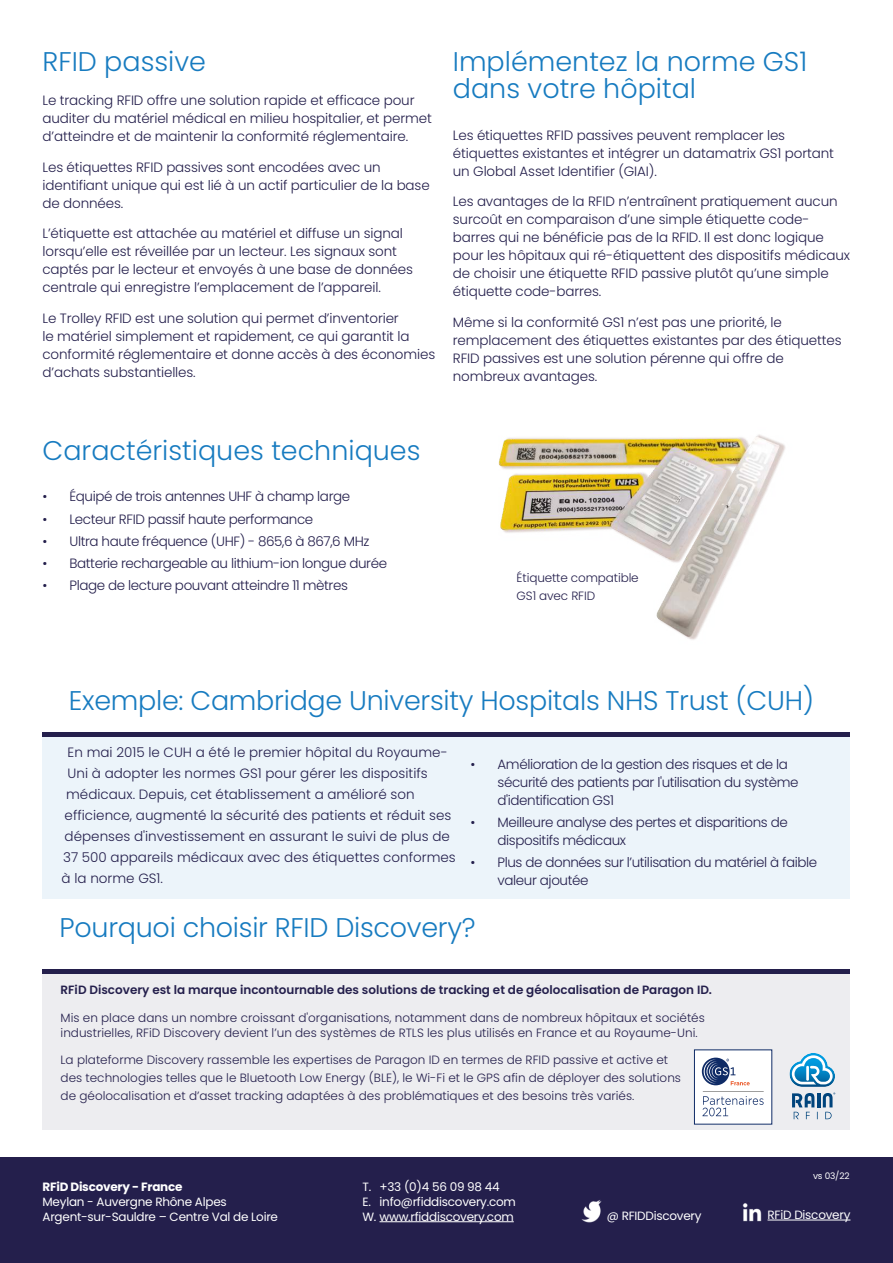
<style>
.page{position:relative;width:893px;height:1263px;background:#fff}
.page>*{position:absolute;margin:0;border:0;box-sizing:border-box;transform-origin:0 0}
.t1{font:300 27px/27px "Poppins";letter-spacing:-.005em;color:#177bc0}
.t2{font:300 13.5px/18px "Poppins";letter-spacing:-.01em;color:#241f4c}
.t3{font:300 13.5px/18px "Poppins";letter-spacing:-.03em;color:#241f4c}
.t4{font:300 12px/18px "Poppins";color:#241f4c}
.t5{font:12px/15px "Poppins";letter-spacing:-.02em;color:#fff}
.t6{font:600 12px "Poppins";color:#241f4c}
.t7{font:700 12px "Poppins";letter-spacing:-.02em;color:#fff}
.t8{font:9px "Poppins";color:#fff}
</style>
<div class="page">
<div style="left:43px;top:969px;width:807px;height:161px;background:#ededf0"></div>
<div style="left:43px;top:733px;width:807px;height:166px;background:#ecf4fa"></div>
<div style="left:43px;top:969px;width:807px;height:5px;background:#241f4c"></div>
<hr style="left:43px;top:733px;width:807px;height:4px;background:#241f4c">
<div style="left:0;top:1157px;width:893px;height:106px;background:#241f4c"></div>
<img style="left:789px;top:1053px;width:46px;height:34px">
<svg style="left:792px;top:1055px;width:41px;height:29px"></svg>
<hr style="left:806px;top:1066px;width:3px;height:15px;background:#fff">
<svg style="left:792px;top:1092px;width:43px;height:27px"></svg>
<img style="left:498px;top:434px;width:287px;height:206px">
<div style="left:694px;top:1050px;width:78px;height:74px;background:#fff"></div>
<svg style="left:702px;top:1096px;width:62px;height:20px"></svg>
<svg style="left:702px;top:1057px;width:28px;height:28px"></svg>
<svg style="left:704px;top:1059px;width:46px;height:26px"></svg>
<hr style="left:703px;top:1091px;width:61px;height:1px;background:#878786">
<hr style="left:767px;top:1220px;width:83px;height:1px;background:#fff">
<img style="left:742px;top:1203px;width:20px;height:19px">
<img style="left:581px;top:1200px;width:21px;height:22px">
<hr style="left:379px;top:1221px;width:135px;height:1px;background:#fff">
<h1 class="t1" style="left:43px;top:48px;width:165px">RFID passive</h1>
<p class="t2" style="left:43px;top:91px;width:391px">Le tracking RFID offre une solution rapide et efficace pour auditer du matériel médical en milieu hospitalier, et permet d’atteindre et de maintenir la conformité réglementaire.</p>
<p class="t2" style="left:43px;top:158px;width:389px">Les étiquettes RFID passives sont encodées avec un identifiant unique qui est lié à un actif particulier de la base de données.</p>
<p class="t2" style="left:43px;top:225px;width:372px">L’étiquette est attachée au matériel et diffuse un signal lorsqu’elle est réveillée par un lecteur. Les signaux sont captés par le lecteur et envoyés à une base de données centrale qui enregistre l’emplacement de l’appareil.</p>
<p class="t2" style="left:43px;top:310px;width:394px">Le Trolley RFID est une solution qui permet d’inventorier<br>le matériel simplement et rapidement, ce qui garantit la conformité réglementaire et donne accès à des économies d’achats substantielles.</p>
<h1 class="t1" style="left:453px;top:48px;width:356px">Implémentez la norme GS1 dans votre hôpital</h1>
<p class="t2" style="left:453px;top:126px;width:383px">Les étiquettes RFID passives peuvent remplacer les étiquettes existantes et intégrer un datamatrix GS1 portant un Global Asset Identifier (GIAI).</p>
<p class="t2" style="left:453px;top:193px;width:399px">Les avantages de la RFID n’entraînent pratiquement aucun surcoût en comparaison d’une simple étiquette code&shy;barres qui ne bénéficie pas de la RFID. Il est donc logique pour les hôpitaux qui ré-étiquettent des dispositifs médicaux de choisir une étiquette RFID passive plutôt qu’une simple étiquette code-barres.</p>
<p class="t2" style="left:453px;top:314px;width:390px">Même si la conformité GS1 n’est pas une priorité, le remplacement des étiquettes existantes par des étiquettes RFID passives est une solution pérenne qui offre de nombreux avantages.</p>
<h1 class="t1" style="left:43px;top:438px;width:379px">Caractéristiques techniques</h1>
<p class="t3" style="left:43px;top:488px;width:309px">• Équipé de trois antennes UHF à champ large</p>
<p class="t3" style="left:43px;top:510px;width:272px">• Lecteur RFID passif haute performance</p>
<p class="t3" style="left:43px;top:532px;width:328px">• Ultra haute fréquence (UHF) - 865,6 à 867,6 MHz</p>
<p class="t3" style="left:43px;top:554px;width:346px">• Batterie rechargeable au lithium-ion longue durée</p>
<p class="t3" style="left:43px;top:577px;width:307px">• Plage de lecture pouvant atteindre 11 mètres</p>
<p class="t4" style="left:517px;top:569px;width:124px">Étiquette compatible<br>GS1 avec RFID</p>
<h1 class="t1" style="left:69px;top:688px;width:747px">Exemple: Cambridge University Hospitals NHS Trust (CUH)</h1>
<p class="t2" style="left:68px;top:743px;width:381px">En mai 2015 le CUH a été le premier hôpital du Royaume-</p>
<p class="t2" style="left:68px;top:764px;width:362px">Uni à adopter les normes GS1 pour gérer les dispositifs</p>
<p class="t2" style="left:66px;top:785px;width:350px">médicaux. Depuis, cet établissement a amélioré son</p>
<p class="t2" style="left:65px;top:806px;width:388px">efficience, augmenté la sécurité des patients et réduit ses</p>
<p class="t2" style="left:65px;top:827px;width:387px">dépenses d'investissement en assurant le suivi de plus de</p>
<p class="t2" style="left:63px;top:848px;width:394px">37 500 appareils médicaux avec des étiquettes conformes</p>
<p class="t2" style="left:62px;top:869px;width:103px">à la norme GS1.</p>
<p class="t3" style="left:498px;top:755px;width:302px;text-indent:-27px">• Amélioration de la gestion des risques et de la sécurité des patients par l'utilisation du système d'identification GS1</p>
<p class="t3" style="left:498px;top:813px;width:292px;text-indent:-27px">• Meilleure analyse des pertes et disparitions de dispositifs médicaux</p>
<p class="t3" style="left:498px;top:854px;width:321px;text-indent:-27px">• Plus de données sur l’utilisation du matériel à faible valeur ajoutée</p>
<h1 class="t1" style="left:60px;top:914px;width:418px">Pourquoi choisir RFID Discovery?</h1>
<p class="t6" style="left:61px;top:984px;width:653px">RFiD Discovery est la marque incontournable des solutions de tracking et de géolocalisation de Paragon ID.</p>
<p class="t4" style="left:61px;top:1010px;width:646px;line-height:15px">Mis en place dans un nombre croissant d'organisations, notamment dans de nombreux hôpitaux et sociétés industrielles, RFiD Discovery devient l’un des systèmes de RTLS les plus utilisés en France et au Royaume-Uni.</p>
<p class="t4" style="left:61px;top:1051px;width:622px">La plateforme Discovery rassemble les expertises de Paragon ID en termes de RFID passive et active et des technologies telles que le Bluetooth Low Energy (BLE), le Wi-Fi et le GPS afin de déployer des solutions de géolocalisation et d’asset tracking adaptées à des problématiques et des besoins très variés.</p>
<p class="t7" style="left:43px;top:1181px;width:142px">RFiD Discovery - France</p>
<p class="t5" style="left:43px;top:1194px;width:237px">Meylan - Auvergne Rhône Alpes<br>Argent-sur-Sauldre – Centre Val de Loire</p>
<p class="t5" style="left:362px;top:1179px;width:155px">T. +33 (0)4 56 09 98 44<br>E. info@rfiddiscovery.com<br>W. www.rfiddiscovery.com</p>
<p class="t8" style="left:813px;top:1170px;width:38px">vs 03/22</p>
<p class="t5" style="left:607px;top:1209px;width:96px">@ RFIDDiscovery</p>
<p class="t5" style="left:767px;top:1207px;width:84px">RFiD Discovery</p>
</div>
